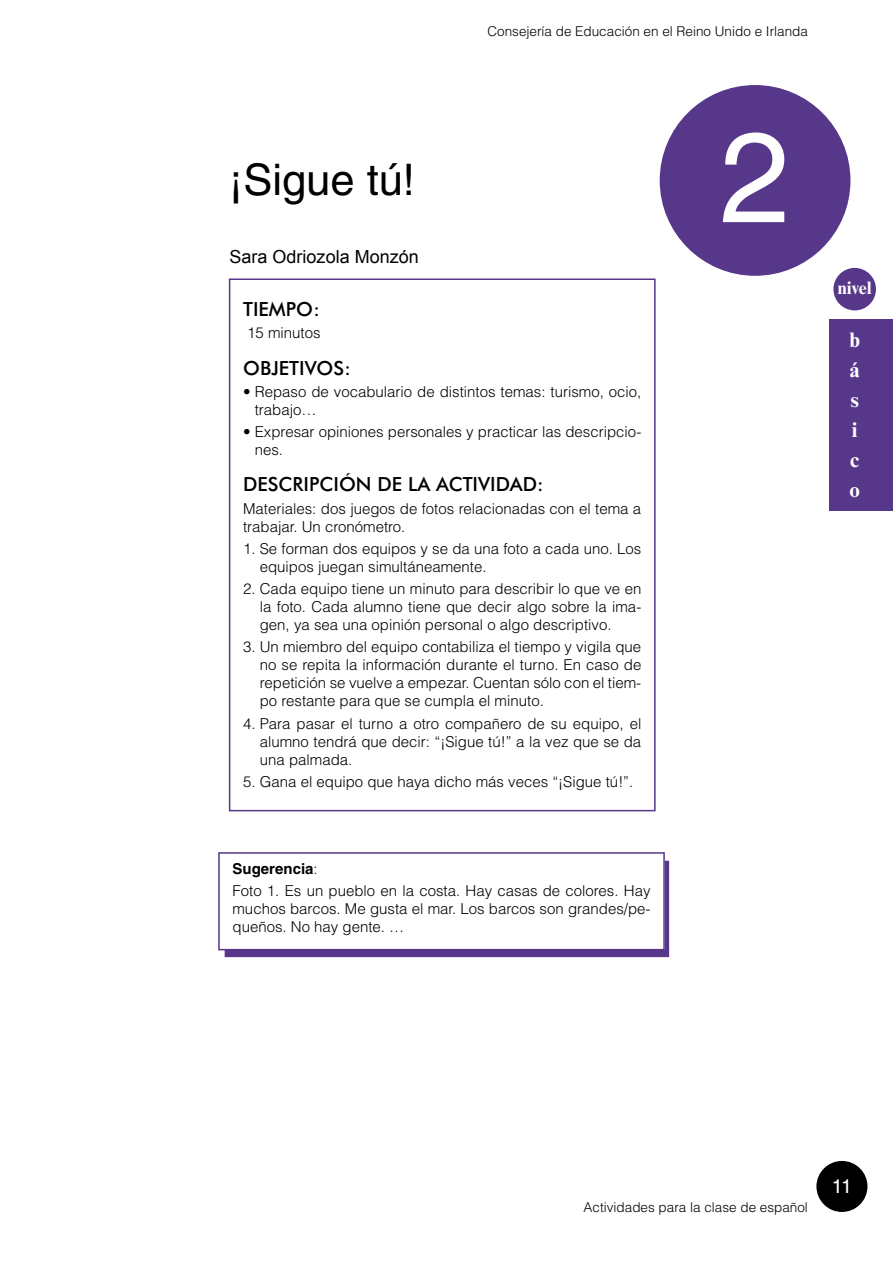
<style>
.page{position:relative;width:893px;height:1263px;background:#fff}
.page>*{position:absolute;margin:0;border:0;box-sizing:border-box;transform-origin:0 0}
.t1{font:127.5px "Helvetica";color:#fff}
.t2{font:43.5px "Helvetica";color:#000}
.t3{font:700 21px/30px "Times New Roman MT Std";color:#fff;text-align:justify}
.t4{font:500 19.5px "Futura BT";color:#000}
.t5{font:19.5px "Helvetica";color:#fff}
.t6{font:18px "Arial";color:#000}
.t7{font:700 18px "Times New Roman MT Std";letter-spacing:-.005em;color:#fff}
.t8{font:300 15px/18px "Helvetica";color:#000}
.t9{font:300 13.5px "Helvetica";color:#000}
.s1{font-weight:700}
</style>
<div class="page">
<div style="left:816px;top:1161px;width:51px;height:51px;background:#000;border-radius:50%"></div>
<div style="left:829px;top:319px;width:64px;height:191px;background:#57378a"></div>
<div style="left:833px;top:268px;width:43px;height:42px;background:#57378a;border-radius:50%"></div>
<div style="left:660px;top:85px;width:190px;height:191px;background:#57378a;border-radius:50%"></div>
<div style="left:229px;top:278px;width:427px;height:533px;border:2px solid #57378a"></div>
<div style="left:225px;top:861px;width:444px;height:96px;background:#57378a"></div>
<div style="left:219px;top:853px;width:445px;height:97px;background:#fff"></div>
<div style="left:218px;top:852px;width:447px;height:98px;border:2px solid #57378a"></div>
<p class="t9" style="left:487px;top:22px;width:322px">Consejería de Educación en el Reino Unido e Irlanda</p>
<h2 class="t2" style="left:229px;top:155px;width:188px">¡Sigue tú!</h2>
<p class="t6" style="left:230px;top:247px;width:191px">Sara Odriozola Monzón</p>
<h3 class="t4" style="left:243px;top:297px;width:78px">TIEMPO:</h3>
<p class="t8" style="left:247px;top:324px;width:75px">15 minutos</p>
<h3 class="t4" style="left:243px;top:356px;width:109px">OBJETIVOS:</h3>
<p class="t8" style="left:255px;top:382px;width:388px;text-indent:-12px">• Repaso de vocabulario de distintos temas: turismo, ocio, trabajo…</p>
<p class="t8" style="left:255px;top:422px;width:388px;text-indent:-12px">• Expresar opiniones personales y practicar las descripcio&shy;nes.</p>
<h3 class="t4" style="left:243px;top:472px;width:302px">DESCRIPCIÓN DE LA ACTIVIDAD:</h3>
<p class="t8" style="left:243px;top:499px;width:400px">Materiales: dos juegos de fotos relacionadas con el tema a trabajar. Un cronómetro.</p>
<p class="t8" style="left:260px;top:539px;width:383px;text-indent:-17px">1. Se forman dos equipos y se da una foto a cada uno. Los equipos juegan simultáneamente.</p>
<p class="t8" style="left:260px;top:579px;width:383px;text-align:justify;text-indent:-17px">2. Cada equipo tiene un minuto para describir lo que ve en la foto. Cada alumno tiene que decir algo sobre la ima&shy;gen, ya sea una opinión personal o algo descriptivo.</p>
<p class="t8" style="left:260px;top:637px;width:383px;text-align:justify;text-indent:-17px">3. Un miembro del equipo contabiliza el tiempo y vigila que no se repita la información durante el turno. En caso de repetición se vuelve a empezar. Cuentan sólo con el tiem&shy;po restante para que se cumpla el minuto.</p>
<p class="t8" style="left:260px;top:714px;width:383px;text-align:justify;text-indent:-17px">4. Para pasar el turno a otro compañero de su equipo, el alumno tendrá que decir: “¡Sigue tú!” a la vez que se da una palmada.</p>
<p class="t8" style="left:243px;top:772px;width:392px">5. Gana el equipo que haya dicho más veces “¡Sigue tú!”.</p>
<p class="t8" style="left:232px;top:857px;width:420px;line-height:22.2px"><span class="s1">Sugerencia</span>:<br>Foto 1. Es un pueblo en la costa. Hay casas de colores. Hay</p>
<p class="t8" style="left:232px;top:899px;width:420px">muchos barcos. Me gusta el mar. Los barcos son grandes/pe&shy;queños. No hay gente. …</p>
<h1 class="t1" style="left:720px;top:103px;width:72px">2</h1>
<p class="t7" style="left:838px;top:277px;width:35px">nivel</p>
<h3 class="t3" style="left:849px;top:325px;width:12px">b á s i c o</h3>
<p class="t9" style="left:584px;top:1199px;width:226px">Actividades para la clase de español</p>
<h3 class="t5" style="left:832px;top:1175px;width:22px">11</h3>
</div>
